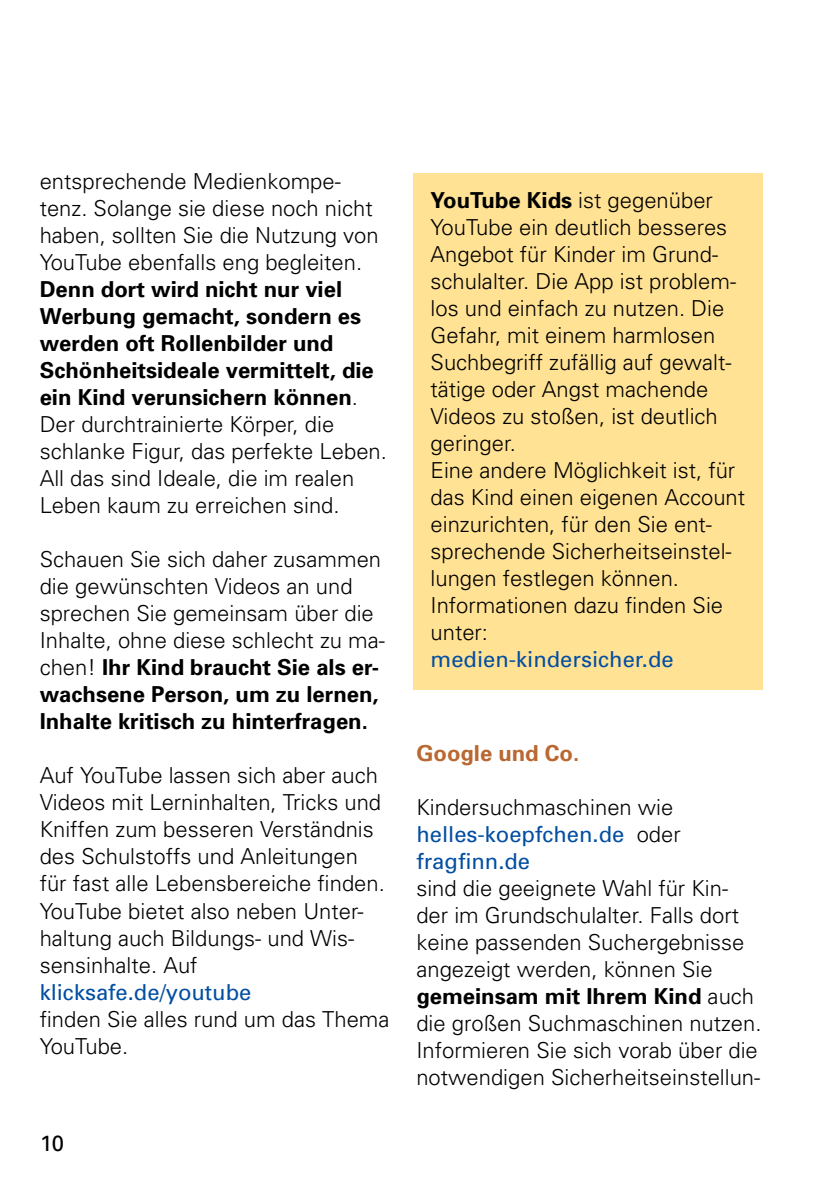
<style>
.page{position:relative;width:840px;height:1191px;background:#fff}
.page>*{position:absolute;margin:0;border:0;box-sizing:border-box;transform-origin:0 0}
.t1{font:300 22px/27px "Univers";color:#000}
.t2{font:22px "Univers";color:#034ea2}
.t3{font:700 22px "Univers";color:#ba6831}
.t4{font:22px "Univers";color:#000}
.s1{font-weight:700}
.s2{font-weight:300;color:#000}
</style>
<div class="page">
<div style="left:413px;top:173px;width:350px;height:517px;background:#ffe293"></div>
<p class="t1" style="left:40px;top:167px;width:348px">entsprechende Medienkompe&shy;tenz. Solange sie diese noch nicht haben, sollten Sie die Nutzung von<br>YouTube ebenfalls eng begleiten.<br><span class="s1">Denn dort wird nicht nur viel<br>Werbung gemacht, sondern es werden oft Rollenbilder und<br>Schönheitsideale vermittelt, die ein Kind verunsichern können</span>.<br>Der durchtrainierte Körper, die schlanke Figur, das perfekte Leben.<br>All das sind Ideale, die im realen<br>Leben kaum zu erreichen sind.</p>
<p class="t1" style="left:40px;top:545px;width:346px">Schauen Sie sich daher zusammen die gewünschten Videos an und sprechen Sie gemeinsam über die<br>Inhalte, ohne diese schlecht zu ma&shy;chen! <span class="s1">Ihr Kind braucht Sie als er&shy;wachsene Person, um zu lernen,<br>Inhalte kritisch zu hinterfragen.</span></p>
<p class="t1" style="left:40px;top:761px;width:346px">Auf YouTube lassen sich aber auch<br>Videos mit Lerninhalten, Tricks und<br>Kniffen zum besseren Verständnis des Schulstoffs und Anleitungen für fast alle Lebensbereiche finden.<br>YouTube bietet also neben Unter&shy;haltung auch Bildungs- und Wis&shy;sensinhalte. Auf</p>
<p class="t2" style="left:40px;top:978px;width:213px">klicksafe.de/youtube</p>
<p class="t1" style="left:40px;top:1004px;width:351px">finden Sie alles rund um das Thema<br>YouTube.</p>
<p class="t4" style="left:40px;top:1129px;width:26px">10</p>
<p class="t1" style="left:430px;top:186px;width:316px"><span class="s1">YouTube Kids</span> ist gegenüber<br>YouTube ein deutlich besseres<br>Angebot für Kinder im Grund&shy;schulalter. Die App ist problem&shy;los und einfach zu nutzen. Die<br>Gefahr, mit einem harmlosen<br>Suchbegriff zufällig auf gewalt&shy;tätige oder Angst machende<br>Videos zu stoßen, ist deutlich geringer.<br>Eine andere Möglichkeit ist, für das Kind einen eigenen Account einzurichten, für den Sie ent&shy;sprechende Sicherheitseinstel&shy;lungen festlegen können.<br>Informationen dazu finden Sie unter:</p>
<p class="t2" style="left:430px;top:645px;width:244px">medien-kindersicher.de</p>
<h3 class="t3" style="left:416px;top:739px;width:164px">Google und Co.</h3>
<p class="t1" style="left:416px;top:793px;width:258px">Kindersuchmaschinen wie</p>
<p class="t2" style="left:416px;top:820px;width:266px">helles-koepfchen.de <span class="s2">oder</span></p>
<p class="t2" style="left:416px;top:847px;width:115px">fragfinn.de</p>
<p class="t1" style="left:416px;top:874px;width:346px">sind die geeignete Wahl für Kin&shy;der im Grundschulalter. Falls dort keine passenden Suchergebnisse angezeigt werden, können Sie <span class="s1">gemeinsam mit Ihrem Kind</span> auch die großen Suchmaschinen nutzen.<br>Informieren Sie sich vorab über die notwendigen Sicherheitseinstellun-</p>
</div>
